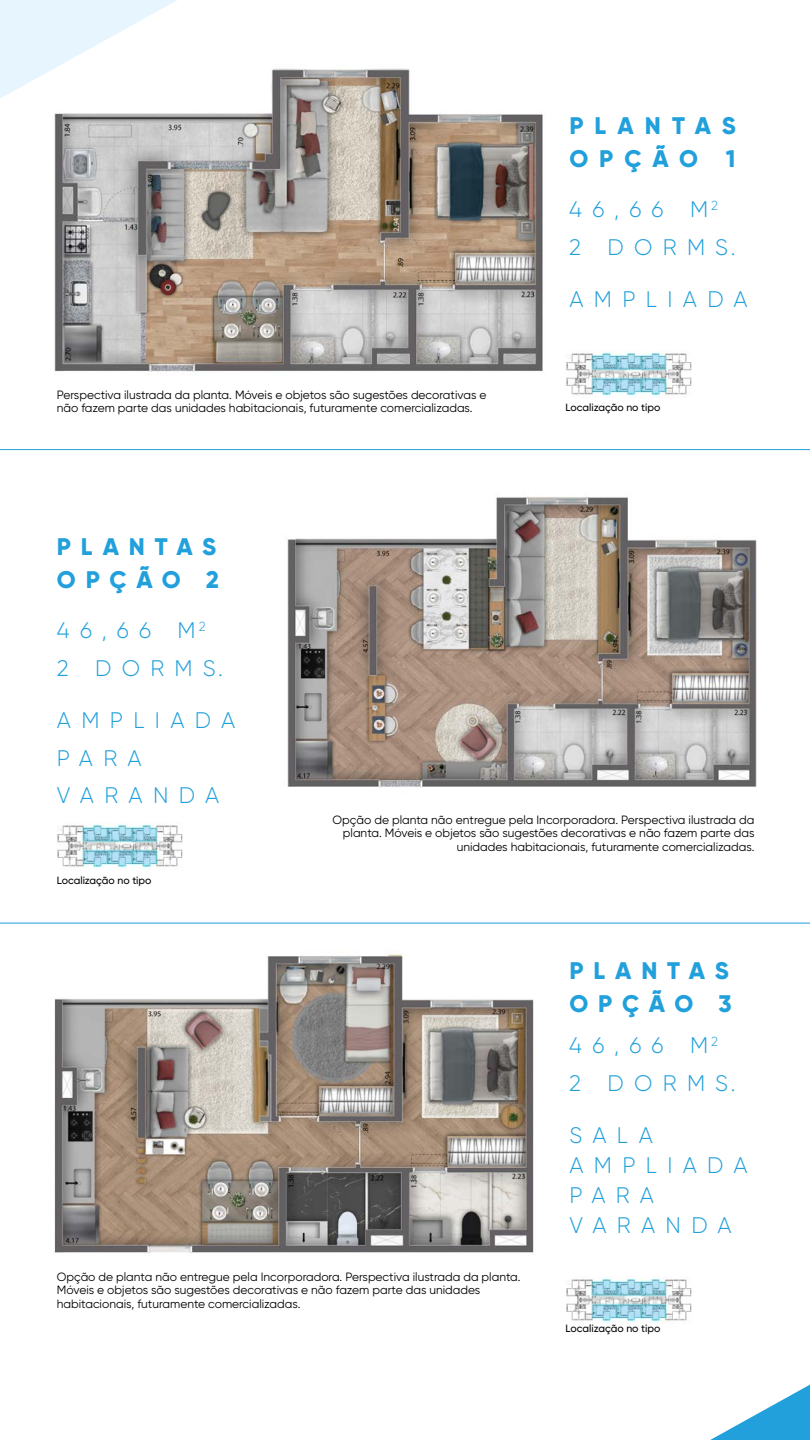
<style>
.page{position:relative;width:810px;height:1440px;background:#fff}
.page>*{position:absolute;margin:0;border:0;box-sizing:border-box;transform-origin:0 0}
.t1{font:800 24px/33px "Gilroy";letter-spacing:.41em;color:#21a0db}
.t2{font:800 24px/33px "Gilroy";letter-spacing:.455em;color:#21a0db}
.t3{font:300 22.5px/37.5px "Gilroy";letter-spacing:.46em;color:#21a0db}
.t4{font:12px/13.5px "Gilroy";color:#000}
.t5{font:500 10.5px "Gilroy";color:#000}
</style>
<div class="page">
<svg style="left:0;top:0;width:420px;height:451px"></svg>
<svg style="left:606px;top:1276px;width:204px;height:164px"></svg>
<hr style="left:0;top:449px;width:810px;height:1px;background:#21a0db">
<hr style="left:0;top:923px;width:810px;height:1px;background:#21a0db">
<img style="left:25px;top:28px;width:518px;height:366px">
<img style="left:566px;top:350px;width:126px;height:48px">
<img style="left:287px;top:497px;width:470px;height:291px">
<img style="left:57px;top:822px;width:126px;height:48px">
<img style="left:36px;top:922px;width:515px;height:332px">
<img style="left:566px;top:1277px;width:127px;height:47px">
<p class="t4" style="left:57px;top:388px;width:431px">Perspectiva ilustrada da planta. Móveis e objetos são sugestões decorativas e não fazem parte das unidades habitacionais, futuramente comercializadas.</p>
<h1 class="t1" style="left:57px;top:530px;width:164px">PLANTAS<br>OPÇÃO 2</h1>
<h2 class="t3" style="left:57px;top:611px;width:168px">46,66 M<sup>2<br></sup>2 DORMS.</h2>
<h2 class="t3" style="left:57px;top:701px;width:180px">AMPLIADA<br>PARA<br>VARANDA</h2>
<h1 class="t2" style="left:569px;top:109px;width:168px">PLANTAS<br>OPÇÃO 1</h1>
<h2 class="t3" style="left:569px;top:191px;width:168px">46,66 M<sup>2<br></sup>2 DORMS.</h2>
<h2 class="t3" style="left:569px;top:281px;width:180px">AMPLIADA</h2>
<p class="t5" style="left:566px;top:401px;width:96px">Localização no tipo</p>
<p class="t5" style="left:57px;top:873px;width:96px">Localização no tipo</p>
<p class="t4" style="left:333px;top:813px;width:423px;text-align:right">Opção de planta não entregue pela Incorporadora. Perspectiva ilustrada da planta. Móveis e objetos são sugestões decorativas e não fazem parte das unidades habitacionais, futuramente comercializadas.</p>
<h1 class="t1" style="left:569px;top:954px;width:164px">PLANTAS<br>OPÇÃO 3</h1>
<h2 class="t3" style="left:569px;top:1026px;width:168px">46,66 M<sup>2<br></sup>2 DORMS.</h2>
<h2 class="t3" style="left:569px;top:1120px;width:180px;line-height:30px">SALA<br>AMPLIADA<br>PARA<br>VARANDA</h2>
<p class="t4" style="left:57px;top:1270px;width:465px">Opção de planta não entregue pela Incorporadora. Perspectiva ilustrada da planta.<br>Móveis e objetos são sugestões decorativas e não fazem parte das unidades habitacionais, futuramente comercializadas.</p>
<p class="t5" style="left:566px;top:1322px;width:96px">Localização no tipo</p>
</div>
